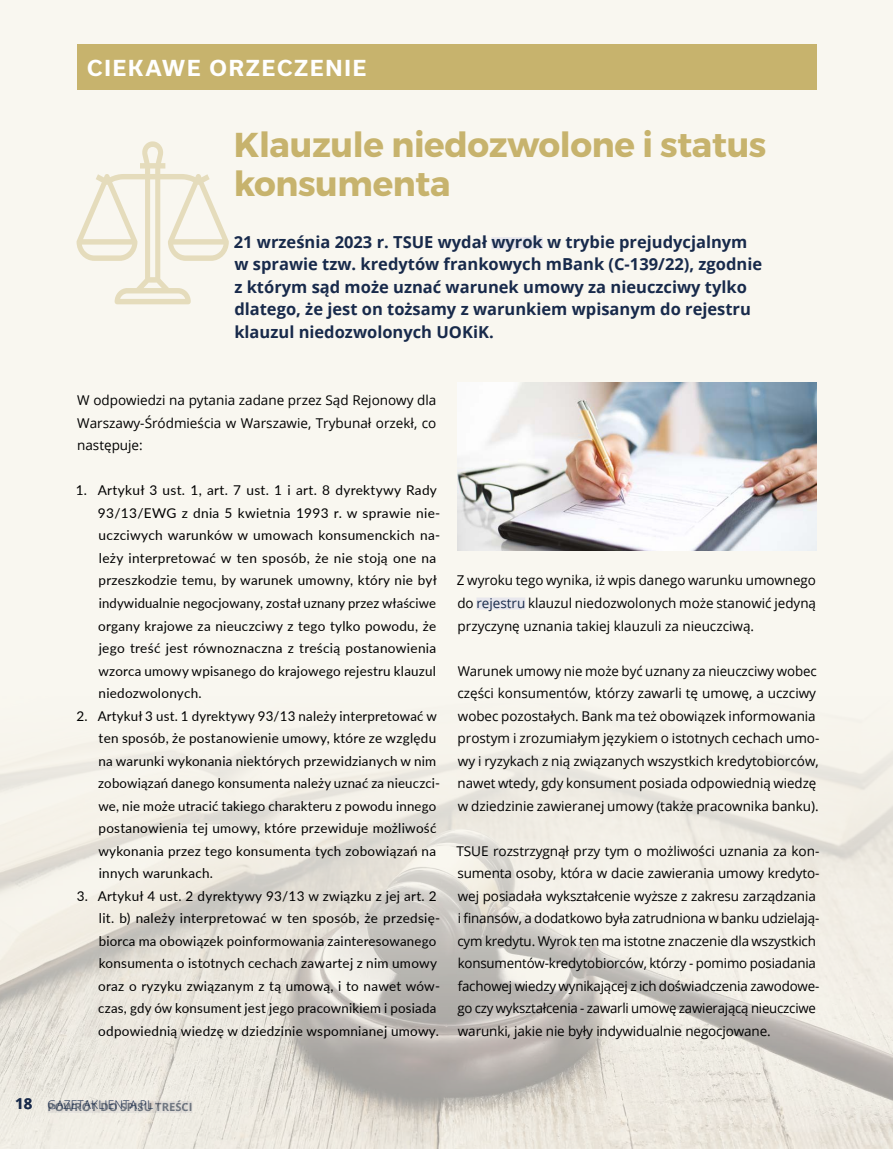
<style>
.page{position:relative;width:893px;height:1149px;background:#fff}
.page>*{position:absolute;margin:0;border:0;box-sizing:border-box;transform-origin:0 0}
.t1{font:34.5px/39px "Trueno Bd";letter-spacing:-.01em;color:#c7b36d}
.t2{font:700 21px "Usual";letter-spacing:.09em;color:#fff}
.t3{font:700 16.5px/22.5px "Open Sans";color:#182a4b}
.t4{font:13.5px/22.5px "Lato";letter-spacing:.02em;color:#000}
.t5{font:13.5px/22.5px "Open Sans";letter-spacing:-.01em;color:#000;text-align:justify}
.t6{font:300 12px "Open Sans";letter-spacing:.01em;color:#182a4b}
.t7{font:700 11.25px "Open Sans";color:#182a4b}
.s1{color:#182a4b}
.s2{font-weight:700;font-size:15px}
</style>
<div class="page">
<div style="left:0;top:0;width:893px;height:1148px;background:#f9f7f0"></div>
<div style="left:77px;top:45px;width:739px;height:45px;background:#c7b36d"></div>
<svg style="left:77px;top:141px;width:152px;height:163px"></svg>
<img style="left:0;top:736px;width:893px;height:412px">
<div style="left:476px;top:597px;width:49px;height:12px;background:#e8e7ed"></div>
<div style="left:491px;top:237px;width:52px;height:12px;background:#e8e7ed"></div>
<img style="left:457px;top:383px;width:359px;height:167px">
<h2 class="t2" style="left:87px;top:56px;width:281px">CIEKAWE ORZECZENIE</h2>
<h1 class="t1" style="left:234px;top:126px;width:534px">Klauzule niedozwolone i status konsumenta</h1>
<p class="t3" style="left:234px;top:230px;width:530px">21 września 2023 r. TSUE wydał wyrok w trybie prejudycjalnym w sprawie tzw. kredytów frankowych mBank (C-139/22), zgodnie z którym sąd może uznać warunek umowy za nieuczciwy tylko dlatego, że jest on tożsamy z warunkiem wpisanym do rejestru klauzul niedozwolonych UOKiK.</p>
<p class="t5" style="left:77px;top:389px;width:361px">W odpowiedzi na pytania zadane przez Sąd Rejonowy dla Warszawy-Śródmieścia w Warszawie, Trybunał orzekł, co następuje:</p>
<p class="t4" style="left:98px;top:478px;width:344px;text-indent:-22px">1. Artykuł 3 ust. 1, art. 7 ust. 1 i art. 8 dyrektywy Rady 93/13/EWG z dnia 5 kwietnia 1993 r. w sprawie nie&shy;uczciwych warunków w umowach konsumenckich na&shy;leży interpretować w ten sposób, że nie stoją one na przeszkodzie temu, by warunek umowny, który nie był indywidualnie negocjowany, został uznany przez właściwe organy krajowe za nieuczciwy z tego tylko powodu, że jego treść jest równoznaczna z treścią postanowienia wzorca umowy wpisanego do krajowego rejestru klauzul niedozwolonych.</p>
<p class="t4" style="left:98px;top:703px;width:343px;text-indent:-22px">2. Artykuł 3 ust. 1 dyrektywy 93/13 należy interpretować w ten sposób, że postanowienie umowy, które ze względu na warunki wykonania niektórych przewidzianych w nim zobowiązań danego konsumenta należy uznać za nieuczci&shy;we, nie może utracić takiego charakteru z powodu innego postanowienia tej umowy, które przewiduje możliwość wykonania przez tego konsumenta tych zobowiązań na innych warunkach.</p>
<p class="t4" style="left:98px;top:883px;width:343px;text-indent:-21px">3. Artykuł 4 ust. 2 dyrektywy 93/13 w związku z jej art. 2 lit. b) należy interpretować w ten sposób, że przedsię&shy;biorca ma obowiązek poinformowania zainteresowanego konsumenta o istotnych cechach zawartej z nim umowy oraz o ryzyku związanym z tą umową, i to nawet wów&shy;czas, gdy ów konsument jest jego pracownikiem i posiada odpowiednią wiedzę w dziedzinie wspomnianej umowy.</p>
<p class="t5" style="left:457px;top:569px;width:361px">Z wyroku tego wynika, iż wpis danego warunku umownego do <span class="s1">rejestru</span> klauzul niedozwolonych może stanowić jedyną przyczynę uznania takiej klauzuli za nieuczciwą.</p>
<p class="t5" style="left:457px;top:659px;width:364px;text-align:left">Warunek umowy nie może być uznany za nieuczciwy wobec części konsumentów, którzy zawarli tę umowę, a uczciwy wobec pozostałych. Bank ma też obowiązek informowania prostym i zrozumiałym językiem o istotnych cechach umo&shy;wy i ryzykach z nią związanych wszystkich kredytobiorców, nawet wtedy, gdy konsument posiada odpowiednią wiedzę w dziedzinie zawieranej umowy (także pracownika banku).</p>
<p class="t5" style="left:456px;top:839px;width:365px;text-align:left">TSUE rozstrzygnął przy tym o możliwości uznania za kon&shy;sumenta osoby, która w dacie zawierania umowy kredyto&shy;wej posiadała wykształcenie wyższe z zakresu zarządzania i finansów, a dodatkowo była zatrudniona w banku udzielają&shy;cym kredytu. Wyrok ten ma istotne znaczenie dla wszystkich konsumentów-kredytobiorców, którzy - pomimo posiadania fachowej wiedzy wynikającej z ich doświadczenia zawodowe&shy;go czy wykształcenia - zawarli umowę zawierającą nieuczciwe warunki, jakie nie były indywidualnie negocjowane.</p>
<p class="t6" style="left:15px;top:1096px;width:140px"><span class="s2">18</span> GAZETAKLIENTA.PL</p>
<p class="t7" style="left:48px;top:1098px;width:146px">POWRÓT DO SPISU TREŚCI</p>
</div>
